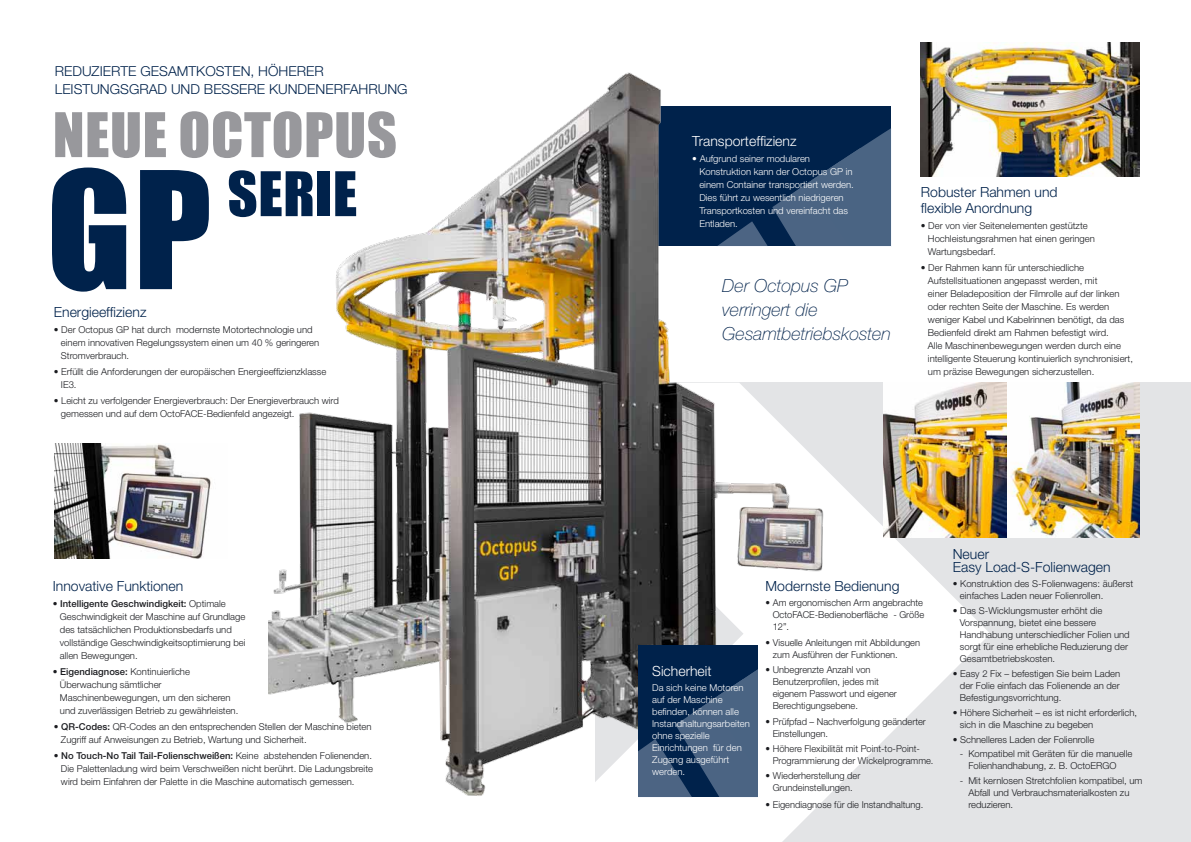
<style>
.page{position:relative;width:1191px;height:842px;background:#fff}
.page>*{position:absolute;margin:0;border:0;box-sizing:border-box;transform-origin:0 0}
.t1{font:150.6px "Impact";color:#00224b}
.t2{font:56.8px "Impact";letter-spacing:.01em;color:#98989c}
.t3{font:56.8px "Impact";color:#00224b}
.t4{font:italic 100 18px/24px "Helvetica Neue LT Std";color:#00224b}
.t5{font:300 14px/16px "Helvetica Neue";color:#00224b}
.t6{font:300 14px "Helvetica Neue";color:#fff}
.t7{font:300 13.7px/18px "Helvetica Neue";color:#00224b}
.t8{font:300 9.5px/13px "Helvetica Neue";color:#1b1c20}
.t9{font:300 9.5px/12px "Helvetica Neue";color:#fff}
.t10{font:500 9.5px "Helvetica Neue LT Std";color:#1b1c20}
.s1{font-family:"Helvetica Neue";font-weight:300}
.s2{font-family:"Helvetica Neue LT Std";font-weight:500}
</style>
<div class="page">
<div style="left:595px;top:383px;width:596px;height:459px;background:#e3e4e6"></div>
<svg style="left:595px;top:472px;width:395px;height:370px"></svg>
<svg style="left:828px;top:106px;width:63px;height:140px;background:#334f71"></svg>
<img style="left:268px;top:72px;width:560px;height:767px">
<img style="left:883px;top:383px;width:256px;height:154px">
<img style="left:55px;top:443px;width:156px;height:115px">
<img style="left:921px;top:43px;width:218px;height:134px">
<svg style="left:638px;top:645px;width:119px;height:152px;background:#234165"></svg>
<h3 class="t7" style="left:55px;top:62px;width:354px">REDUZIERTE GESAMTKOSTEN, HÖHERER<br>LEISTUNGSGRAD UND BESSERE KUNDENERFAHRUNG</h3>
<h2 class="t2" style="left:53px;top:91px;width:346px">NEUE OCTOPUS</h2>
<h1 class="t1" style="left:47px;top:113px;width:157px">GP</h1>
<h2 class="t3" style="left:227px;top:150px;width:128px">SERIE</h2>
<h3 class="t5" style="left:54px;top:304px;width:94px">Energieeffizienz</h3>
<p class="t8" style="left:61px;top:323px;width:260px;text-indent:-7px">• Der Octopus GP hat durch modernste Motortechnologie und einem innovativen Regelungssystem einen um 40 % geringeren<br>Stromverbrauch.</p>
<p class="t8" style="left:61px;top:365px;width:267px;text-indent:-7px">• Erfüllt die Anforderungen der europäischen Energieeffizienzklasse<br>IE3.</p>
<p class="t8" style="left:61px;top:394px;width:279px;text-indent:-7px">• Leicht zu verfolgender Energieverbrauch: Der Energieverbrauch wird gemessen und auf dem OctoFACE-Bedienfeld angezeigt.</p>
<h3 class="t5" style="left:53px;top:578px;width:132px">Innovative Funktionen</h3>
<p class="t10" style="left:53px;top:598px;width:174px"><span class="s1">•</span> Intelligente Geschwindigkeit: <span class="s1">Optimale</span></p>
<p class="t8" style="left:60px;top:610px;width:187px">Geschwindigkeit der Maschine auf Grundlage des tatsächlichen Produktionsbedarfs und vollständige Geschwindigkeitsoptimierung bei allen Bewegungen.</p>
<p class="t8" style="left:60px;top:664px;width:180px;text-indent:-7px">• <span class="s2">Eigendiagnose:</span> Kontinuierliche Überwachung sämtlicher Maschinenbewegungen, um den sicheren und zuverlässigen Betrieb zu gewährleisten.</p>
<p class="t8" style="left:61px;top:720px;width:312px;text-indent:-7px">• <span class="s2">QR-Codes:</span> QR-Codes an den entsprechenden Stellen der Maschine bieten<br>Zugriff auf Anweisungen zu Betrieb, Wartung und Sicherheit.</p>
<p class="t10" style="left:54px;top:750px;width:320px"><span class="s1">•</span> No Touch-No Tail Tail-Folienschweißen: <span class="s1">Keine abstehenden Folienenden.</span></p>
<p class="t8" style="left:61px;top:761px;width:313px">Die Palettenladung wird beim Verschweißen nicht berührt. Die Ladungsbreite wird beim Einfahren der Palette in die Maschine automatisch gemessen.</p>
<h3 class="t6" style="left:692px;top:133px;width:106px">Transporteffizienz</h3>
<p class="t9" style="left:699px;top:152px;width:156px;line-height:13px;text-indent:-7px">• Aufgrund seiner modularen Konstruktion kann der Octopus GP in einem Container transportiert werden.<br>Dies führt zu wesentlich niedrigeren Transportkosten und vereinfacht das</p>
<p class="t9" style="left:699px;top:218px;width:40px">Entladen.</p>
<h3 class="t4" style="left:722px;top:274px;width:170px">Der Octopus GP verringert die<br>Gesamtbetriebskosten</h3>
<h3 class="t5" style="left:921px;top:184px;width:138px">Robuster Rahmen und flexible Anordnung</h3>
<p class="t8" style="left:928px;top:219px;width:168px;text-indent:-7px">• Der von vier Seitenelementen gestützte<br>Hochleistungsrahmen hat einen geringen<br>Wartungsbedarf.</p>
<p class="t8" style="left:928px;top:260px;width:206px;text-indent:-7px">• Der Rahmen kann für unterschiedliche Aufstellsituationen angepasst werden, mit<br>einer Beladeposition der Filmrolle auf der linken oder rechten Seite der Maschine. Es werden weniger Kabel und Kabelrinnen benötigt, da das Bedienfeld direkt am Rahmen befestigt wird.<br>Alle Maschinenbewegungen werden durch eine intelligente Steuerung kontinuierlich synchronisiert, um präzise Bewegungen sicherzustellen.</p>
<h3 class="t6" style="left:652px;top:663px;width:61px">Sicherheit</h3>
<p class="t9" style="left:652px;top:682px;width:99px">Da sich keine Motoren auf der Maschine befinden, können alle<br>Instandhaltungsarbeiten ohne spezielle<br>Einrichtungen für den<br>Zugang ausgeführt werden.</p>
<h3 class="t5" style="left:765px;top:578px;width:135px">Modernste Bedienung</h3>
<p class="t8" style="left:772px;top:597px;width:153px;line-height:12px;text-align:justify;text-indent:-7px">• Am ergonomischen Arm angebrachte OctoFACE-Bedienoberfläche - Größe 12”.</p>
<p class="t8" style="left:772px;top:636px;width:149px;line-height:12px;text-indent:-7px">• Visuelle Anleitungen mit Abbildungen zum Ausführen der Funktionen.</p>
<p class="t8" style="left:772px;top:663px;width:125px;line-height:12px;text-indent:-7px">• Unbegrenzte Anzahl von<br>Benutzerprofilen, jedes mit eigenem Passwort und eigener<br>Berechtigungsebene.</p>
<p class="t8" style="left:772px;top:715px;width:155px;line-height:12px;text-indent:-7px">• Prüfpfad – Nachverfolgung geänderter<br>Einstellungen.</p>
<p class="t8" style="left:772px;top:742px;width:162px;line-height:12px;text-indent:-7px">• Höhere Flexibilität mit Point-to-Point-<br>Programmierung der Wickelprogramme.</p>
<p class="t8" style="left:765px;top:770px;width:96px;line-height:12px;text-align:center">• Wiederherstellung der<br>Grundeinstellungen.</p>
<p class="t8" style="left:765px;top:798px;width:159px">• Eigendiagnose für die Instandhaltung.</p>
<h3 class="t5" style="left:952px;top:548px;width:159px;line-height:13px">Neuer<br>Easy Load-S-Folienwagen</h3>
<p class="t8" style="left:960px;top:578px;width:175px;line-height:12px;text-indent:-7px">• Konstruktion des S-Folienwagens: äußerst einfaches Laden neuer Folienrollen.</p>
<p class="t8" style="left:960px;top:604px;width:171px;line-height:12px;text-indent:-7px">• Das S-Wicklungsmuster erhöht die Vorspannung, bietet eine bessere Handhabung unterschiedlicher Folien und sorgt für eine erhebliche Reduzierung der Gesamtbetriebskosten.</p>
<p class="t8" style="left:960px;top:667px;width:162px;line-height:12px;text-align:justify;text-indent:-7px">• Easy 2 Fix – befestigen Sie beim Laden der Folie einfach das Folienende an der Befestigungsvorrichtung.</p>
<p class="t8" style="left:960px;top:706px;width:179px;line-height:12px;text-indent:-7px">• Höhere Sicherheit – es ist nicht erforderlich, sich in die Maschine zu begeben</p>
<p class="t8" style="left:952px;top:732px;width:143px">• Schnelleres Laden der Folienrolle</p>
<p class="t8" style="left:968px;top:748px;width:165px;line-height:12px;text-indent:-9px">- Kompatibel mit Geräten für die manuelle<br>Folienhandhabung, z. B. OctoERGO</p>
<p class="t8" style="left:968px;top:775px;width:176px;line-height:12px;text-indent:-9px">- Mit kernlosen Stretchfolien kompatibel, um<br>Abfall und Verbrauchsmaterialkosten zu reduzieren.</p>
</div>
